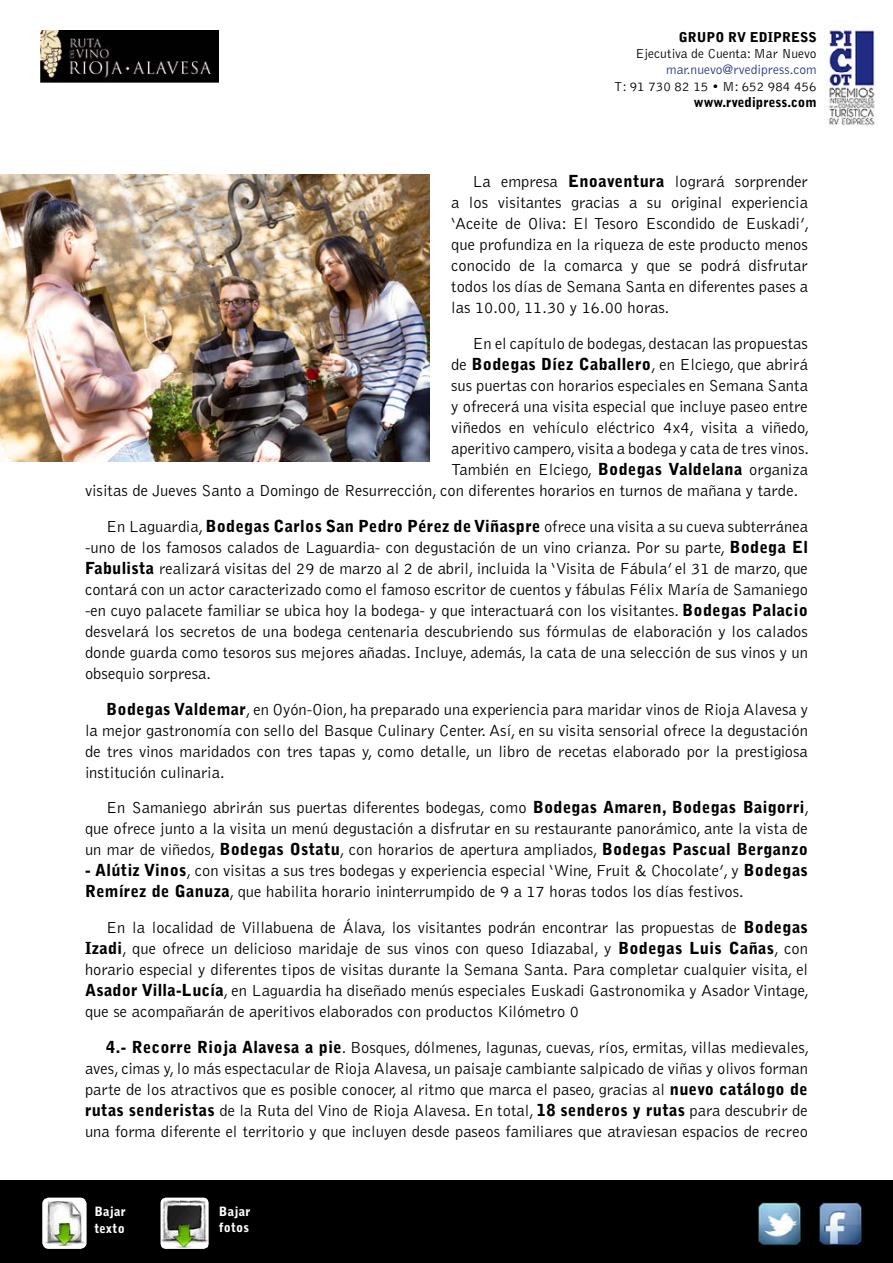
<style>
.page{position:relative;width:893px;height:1263px;background:#fff}
.page>*{position:absolute;margin:0;border:0;box-sizing:border-box;transform-origin:0 0}
.t1{font:300 16.5px/21px "Bell Gothic";color:#000;text-align:justify}
.t2{font:300 13.5px "Bell Gothic";color:#000}
.t3{font:900 13.5px "Bell Gothic";color:#000}
.t4{font:300 13.5px "Bell Gothic";color:#283583}
.t5{font:900 12.75px/16.5px "Bell Gothic";letter-spacing:.02em;color:#fff}
.s1{font-weight:900}
</style>
<div class="page">
<img style="left:40px;top:30px;width:179px;height:52px">
<div style="left:0;top:1180px;width:893px;height:83px;background:#000"></div>
<div style="left:161px;top:1197px;width:48px;height:52px;background:#fff;border-radius:5px"></div>
<img style="left:161px;top:1200px;width:47px;height:47px">
<div style="left:43px;top:1197px;width:43px;height:52px;background:#fff;border-radius:6px"></div>
<img style="left:45px;top:1201px;width:40px;height:44px">
<img style="left:824px;top:26px;width:51px;height:100px">
<img style="left:758px;top:1202px;width:43px;height:44px">
<img style="left:819px;top:1202px;width:43px;height:44px">
<img style="left:0;top:174px;width:430px;height:287px">
<p class="t3" style="left:679px;top:29px;width:139px">GRUPO RV EDIPRESS</p>
<p class="t2" style="left:635px;top:47px;width:183px">Ejecutiva de Cuenta: Mar Nuevo</p>
<p class="t4" style="left:666px;top:63px;width:152px">mar.nuevo@rvedipress.com</p>
<p class="t2" style="left:614px;top:79px;width:204px">T: 91 730 82 15 • M: 652 984 456</p>
<p class="t3" style="left:694px;top:94px;width:124px">www.rvedipress.com</p>
<p class="t1" style="left:451px;top:171px;width:360px;text-indent:21px">La empresa <span class="s1">Enoaventura</span> logrará sorprender a los visitantes gracias a su original experiencia ‘Aceite de Oliva: El Tesoro Escondido de Euskadi’, que profundiza en la riqueza de este producto menos conocido de la comarca y que se podrá disfrutar todos los días de Semana Santa en diferentes pases a las 10.00, 11.30 y 16.00 horas.</p>
<p class="t1" style="left:472px;top:333px;width:337px">En el capítulo de bodegas, destacan las propuestas</p>
<p class="t1" style="left:451px;top:354px;width:358px">de <span class="s1">Bodegas Díez Caballero</span>, en Elciego, que abrirá</p>
<p class="t1" style="left:451px;top:375px;width:358px">sus puertas con horarios especiales en Semana Santa</p>
<p class="t1" style="left:451px;top:396px;width:358px">y ofrecerá una visita especial que incluye paseo entre</p>
<p class="t1" style="left:451px;top:417px;width:360px">viñedos en vehículo eléctrico 4x4, visita a viñedo,</p>
<p class="t1" style="left:451px;top:438px;width:359px">aperitivo campero, visita a bodega y cata de tres vinos.</p>
<p class="t1" style="left:451px;top:459px;width:358px">También en Elciego, <span class="s1">Bodegas Valdelana</span> organiza</p>
<p class="t1" style="left:85px;top:480px;width:715px">visitas de Jueves Santo a Domingo de Resurrección, con diferentes horarios en turnos de mañana y tarde.</p>
<p class="t1" style="left:85px;top:516px;width:724px;text-indent:21px">En Laguardia, <span class="s1">Bodegas Carlos San Pedro Pérez de Viñaspre</span> ofrece una visita a su cueva subterránea -uno de los famosos calados de Laguardia- con degustación de un vino crianza. Por su parte, <span class="s1">Bodega El Fabulista</span> realizará visitas del 29 de marzo al 2 de abril, incluida la ‘Visita de Fábula’ el 31 de marzo, que contará con un actor caracterizado como el famoso escritor de cuentos y fábulas Félix María de Samaniego -en cuyo palacete familiar se ubica hoy la bodega- y que interactuará con los visitantes. <span class="s1">Bodegas Palacio </span>desvelará los secretos de una bodega centenaria descubriendo sus fórmulas de elaboración y los calados donde guarda como tesoros sus mejores añadas. Incluye, además, la cata de una selección de sus vinos y un obsequio sorpresa.</p>
<p class="t1" style="left:85px;top:699px;width:724px;text-indent:21px"><span class="s1">Bodegas Valdemar</span>, en Oyón-Oion, ha preparado una experiencia para maridar vinos de Rioja Alavesa y la mejor gastronomía con sello del Basque Culinary Center. Así, en su visita sensorial ofrece la degustación de tres vinos maridados con tres tapas y, como detalle, un libro de recetas elaborado por la prestigiosa institución culinaria.</p>
<p class="t1" style="left:85px;top:798px;width:726px;text-indent:21px">En Samaniego abrirán sus puertas diferentes bodegas, como <span class="s1">Bodegas Amaren, Bodegas Baigorri</span>, que ofrece junto a la visita un menú degustación a disfrutar en su restaurante panorámico, ante la vista de un mar de viñedos, <span class="s1">Bodegas Ostatu</span>, con horarios de apertura ampliados, <span class="s1">Bodegas Pascual Berganzo</span></p>
<p class="t1" style="left:85px;top:861px;width:724px"><span class="s1">- Alútiz Vinos</span>, con visitas a sus tres bodegas y experiencia especial ‘Wine, Fruit &amp; Chocolate’, y <span class="s1">Bodegas<br>Remírez de Ganuza</span>, que habilita horario ininterrumpido de 9 a 17 horas todos los días festivos.</p>
<p class="t1" style="left:85px;top:918px;width:726px;text-indent:21px">En la localidad de Villabuena de Álava, los visitantes podrán encontrar las propuestas de <span class="s1">Bodegas Izadi</span>, que ofrece un delicioso maridaje de sus vinos con queso Idiazabal, y <span class="s1">Bodegas Luis Cañas</span>, con horario especial y diferentes tipos de visitas durante la Semana Santa. Para completar cualquier visita, el <span class="s1">Asador Villa-Lucía</span>, en Laguardia ha diseñado menús especiales Euskadi Gastronomika y Asador Vintage, que se acompañarán de aperitivos elaborados con productos Kilómetro 0</p>
<p class="t1" style="left:85px;top:1038px;width:726px;text-indent:21px"><span class="s1">4.- Recorre Rioja Alavesa a pie</span>. Bosques, dólmenes, lagunas, cuevas, ríos, ermitas, villas medievales, aves, cimas y, lo más espectacular de Rioja Alavesa, un paisaje cambiante salpicado de viñas y olivos forman parte de los atractivos que es posible conocer, al ritmo que marca el paseo, gracias al <span class="s1">nuevo catálogo de rutas senderistas</span> de la Ruta del Vino de Rioja Alavesa. En total, <span class="s1">18 senderos y rutas</span> para descubrir de una forma diferente el territorio y que incluyen desde paseos familiares que atraviesan espacios de recreo</p>
<p class="t5" style="left:94px;top:1204px;width:33px">Bajar texto</p>
<p class="t5" style="left:219px;top:1203px;width:33px">Bajar fotos</p>
</div>
